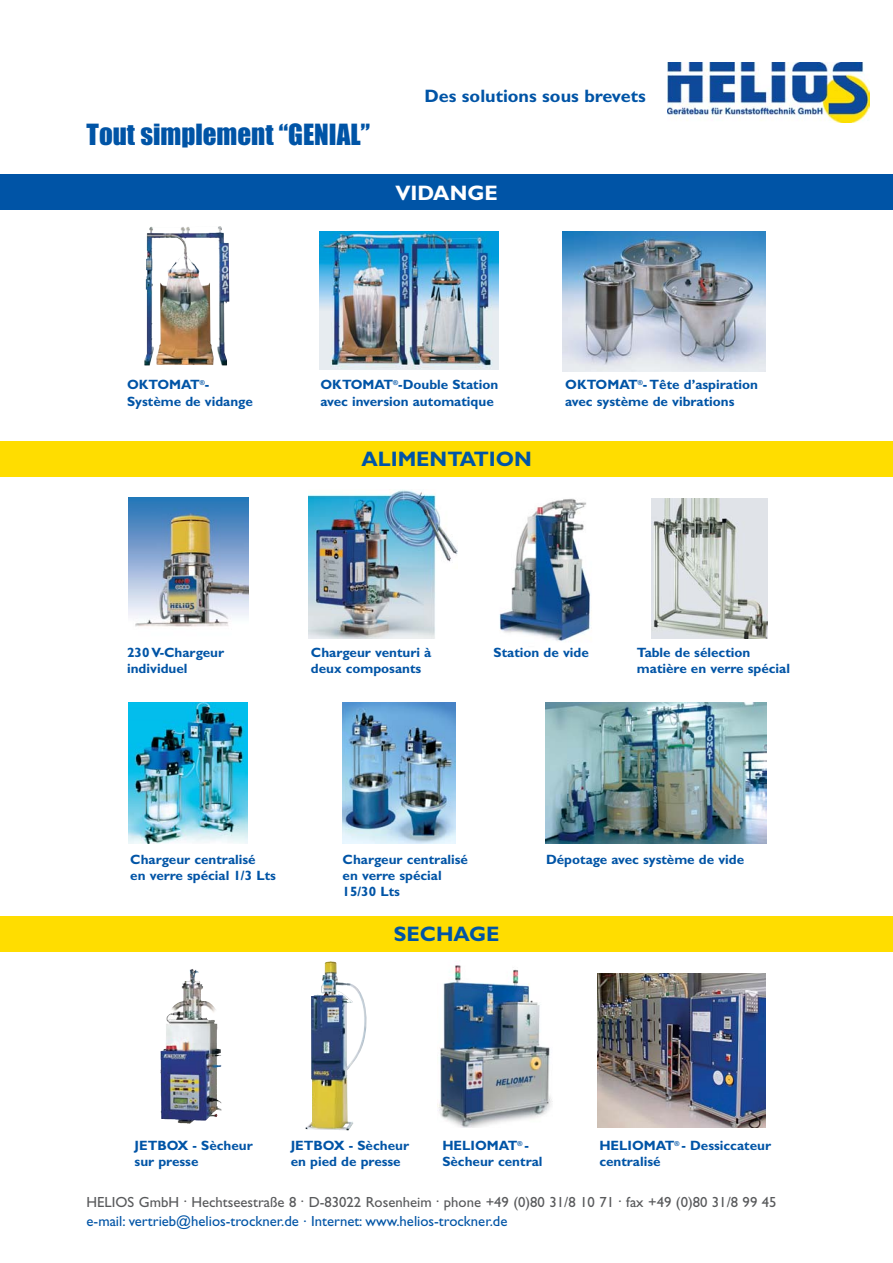
<style>
.page{position:relative;width:893px;height:1263px;background:#fff}
.page>*{position:absolute;margin:0;border:0;box-sizing:border-box;transform-origin:0 0}
.t1{font:27px "Impact";color:#0054a6}
.t2{font:700 21px "Gill Sans";color:#0054a6}
.t3{font:700 21px "Gill Sans";color:#fff}
.t4{font:700 18px "Gill Sans";color:#0054a6}
.t5{font:14.7px "Gill Sans";color:#58595b}
.t6{font:14.7px "Gill Sans";color:#0054a6}
.t7{font:700 13.5px/16.2px "Gill Sans";color:#0054a6}
</style>
<div class="page">
<img style="left:144px;top:226px;width:86px;height:140px">
<img style="left:186px;top:238px;width:42px;height:128px">
<div style="left:0;top:175px;width:892px;height:35px;background:#0054a6"></div>
<img style="left:667px;top:62px;width:202px;height:60px">
<img style="left:160px;top:969px;width:62px;height:155px">
<svg style="left:209px;top:1110px;width:12px;height:8px"></svg>
<div style="left:0;top:916px;width:892px;height:35px;background:#fd0"></div>
<div style="left:0;top:441px;width:892px;height:35px;background:#fd0"></div>
<img style="left:319px;top:231px;width:179px;height:138px">
<img style="left:437px;top:965px;width:116px;height:162px">
<img style="left:305px;top:961px;width:62px;height:169px">
<img style="left:129px;top:703px;width:119px;height:140px">
<img style="left:308px;top:489px;width:149px;height:149px">
<img style="left:129px;top:498px;width:119px;height:129px">
<img style="left:545px;top:703px;width:221px;height:140px">
<img style="left:598px;top:973px;width:167px;height:154px">
<img style="left:562px;top:231px;width:203px;height:140px">
<img style="left:342px;top:703px;width:113px;height:140px">
<img style="left:499px;top:498px;width:92px;height:143px">
<img style="left:652px;top:498px;width:115px;height:141px">
<h1 class="t1" style="left:87px;top:126px;width:285px">Tout simplement “GENIAL”</h1>
<h3 class="t4" style="left:424px;top:90px;width:223px">Des solutions sous brevets</h3>
<h2 class="t3" style="left:395px;top:185px;width:104px">VIDANGE</h2>
<p class="t7" style="left:127px;top:378px;width:127px">OKTOMAT<sup>®</sup>-<br>Système de vidange</p>
<p class="t7" style="left:320px;top:378px;width:179px">OKTOMAT<sup>®</sup>-Double Station avec inversion automatique</p>
<h2 class="t2" style="left:361px;top:452px;width:172px">ALIMENTATION</h2>
<p class="t7" style="left:565px;top:378px;width:194px">OKTOMAT<sup>®</sup>- Tête d’aspiration avec système de vibrations</p>
<p class="t7" style="left:127px;top:646px;width:98px">230 V-Chargeur individuel</p>
<p class="t7" style="left:311px;top:646px;width:122px">Chargeur venturi à deux composants</p>
<p class="t7" style="left:493px;top:646px;width:97px">Station de vide</p>
<p class="t7" style="left:637px;top:646px;width:155px">Table de sélection matière en verre spécial</p>
<p class="t7" style="left:130px;top:853px;width:147px">Chargeur centralisé<br>en verre spécial 1/3 Lts</p>
<p class="t7" style="left:342px;top:853px;width:127px">Chargeur centralisé en verre spécial<br>15/30 Lts</p>
<p class="t7" style="left:546px;top:853px;width:200px">Dépotage avec système de vide</p>
<h2 class="t2" style="left:394px;top:927px;width:107px">SECHAGE</h2>
<p class="t7" style="left:135px;top:1139px;width:120px">JETBOX - Sècheur sur presse</p>
<p class="t7" style="left:291px;top:1139px;width:120px">JETBOX - Sècheur en pied de presse</p>
<p class="t7" style="left:442px;top:1139px;width:102px">HELIOMAT<sup>®</sup> -<br>Sècheur central</p>
<p class="t7" style="left:599px;top:1139px;width:173px">HELIOMAT<sup>®</sup> - Dessiccateur centralisé</p>
<p class="t5" style="left:87px;top:1197px;width:691px">HELIOS GmbH . Hechtseestraße 8 . D-83022 Rosenheim . phone +49 (0)80 31/8 10 71 . fax +49 (0)80 31/8 99 45</p>
<p class="t6" style="left:87px;top:1216px;width:422px">e-mail: vertrieb@helios-trockner.de . Internet: www.helios-trockner.de</p>
</div>
